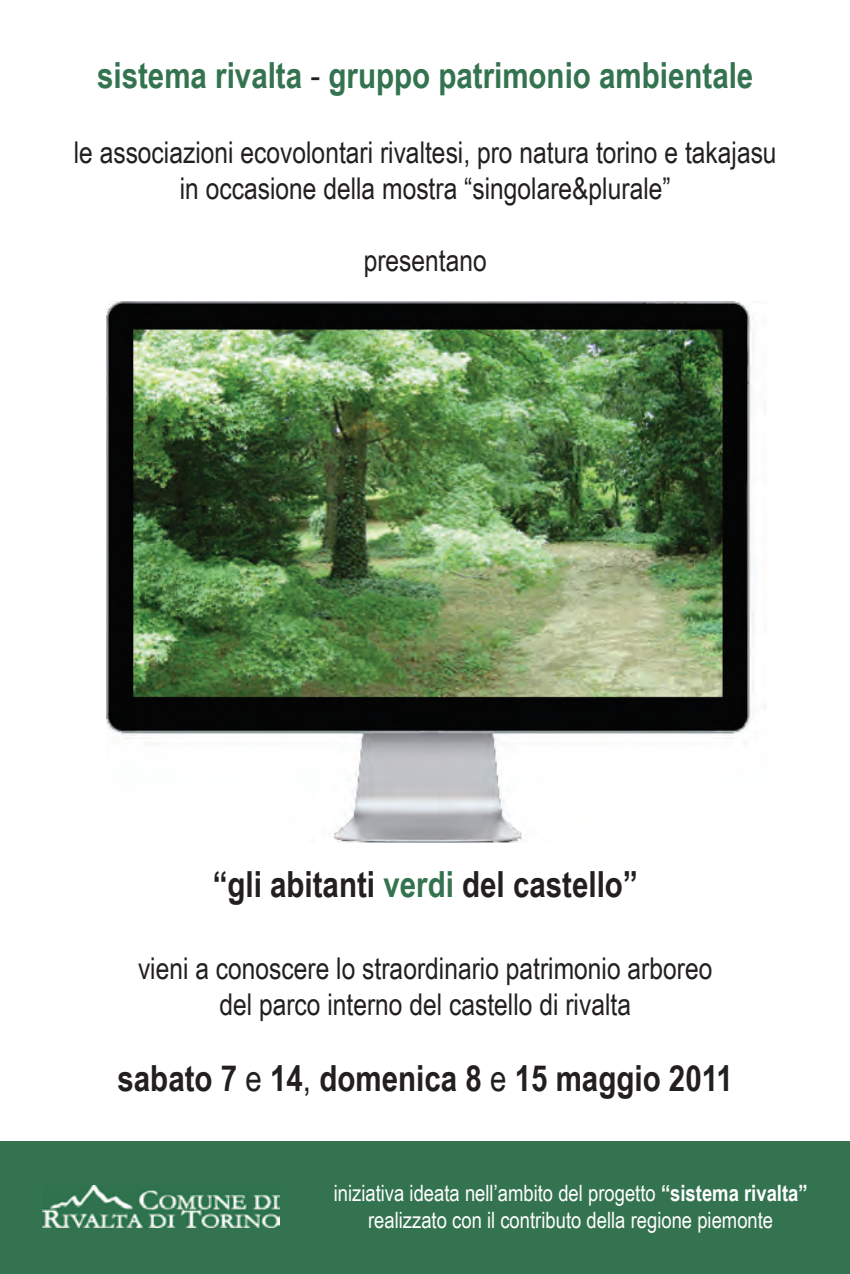
<style>
.page{position:relative;width:850px;height:1274px;background:#fff}
.page>*{position:absolute;margin:0;border:0;box-sizing:border-box;transform-origin:0 0}
.t1{font:700 36px "Arial Narrow";color:#231f20}
.t2{font:700 36px "Arial Narrow";color:#34734f}
.t3{font:30px/36px "Arial Narrow";color:#231f20;text-align:center}
.t4{font:22.5px/27px "Arial Narrow";color:#fff;text-align:center}
.s1{font-weight:400;color:#231f20}
.s2{color:#34734f}
.s3{font-weight:400}
.s4{font-weight:700}
</style>
<div class="page">
<img style="left:106px;top:301px;width:648px;height:542px">
<div style="left:0;top:1141px;width:850px;height:133px;background:#34734f"></div>
<img style="left:43px;top:1186px;width:236px;height:42px">
<p class="t2" style="left:97px;top:55px;width:658px">sistema rivalta <span class="s1">-</span> gruppo patrimonio ambientale</p>
<p class="t3" style="left:74px;top:134px;width:704px">le associazioni ecovolontari rivaltesi, pro natura torino e takajasu in occasione della mostra “singolare&amp;plurale”</p>
<p class="t3" style="left:364px;top:242px;width:125px">presentano</p>
<p class="t1" style="left:213px;top:863px;width:426px">“gli abitanti <span class="s2">verdi</span> del castello”</p>
<p class="t3" style="left:138px;top:950px;width:576px">vieni a conoscere lo straordinario patrimonio arboreo del parco interno del castello di rivalta</p>
<p class="t1" style="left:117px;top:1058px;width:617px">sabato 7 <span class="s3">e</span> 14<span class="s3">,</span> domenica 8 <span class="s3">e</span> 15 maggio 2011</p>
<p class="t4" style="left:334px;top:1179px;width:475px">iniziativa ideata nell’ambito del progetto <span class="s4">“sistema rivalta” </span>realizzato con il contributo della regione piemonte</p>
</div>
